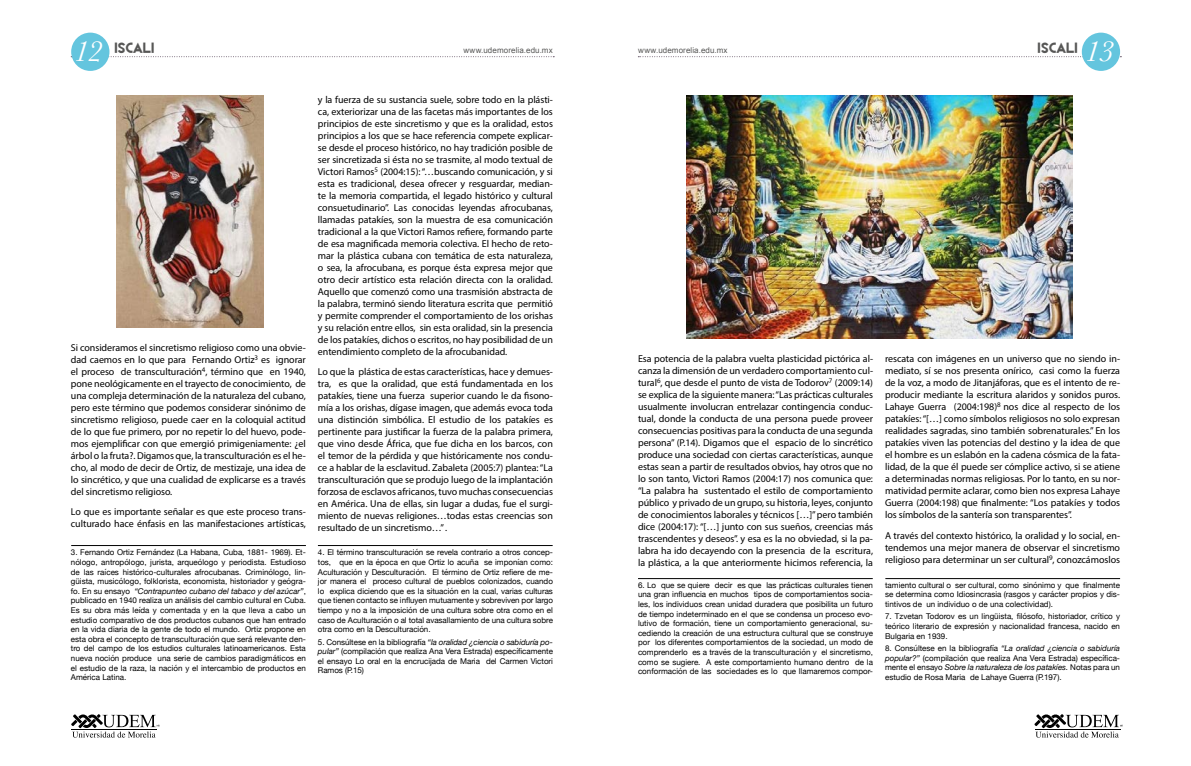
<style>
.page{position:relative;width:1191px;height:766px;background:#fff}
.page>*{position:absolute;margin:0;border:0;box-sizing:border-box;transform-origin:0 0}
.t1{font:italic 30px "Baskerville";color:#fff}
.t2{font:14px "REVOLUTION";letter-spacing:-.02em;color:#575756}
.t3{font:10px/12px "Myriad Pro";letter-spacing:-.005em;color:#000;text-align:justify}
.t4{font:8px/9.6px "Helvetica Neue";color:#000;text-align:justify}
.t5{font:8px "Arial";letter-spacing:.015em;color:#575756}
.s1{font-style:italic}
</style>
<div class="page">
<svg style="left:71px;top:56px;width:483px;height:1px"></svg>
<div style="left:71px;top:33px;width:38px;height:38px;background:#64c5de;border-radius:50%"></div>
<svg style="left:638px;top:56px;width:483px;height:1px"></svg>
<div style="left:1081px;top:33px;width:39px;height:38px;background:#64c5de;border-radius:50%"></div>
<svg style="left:71px;top:714px;width:89px;height:23px"></svg>
<svg style="left:1034px;top:714px;width:89px;height:23px"></svg>
<img style="left:686px;top:96px;width:386px;height:242px">
<img style="left:117px;top:95px;width:146px;height:232px">
<hr style="left:71px;top:545px;width:235px;height:1px;background:#000">
<hr style="left:318px;top:545px;width:234px;height:1px;background:#000">
<hr style="left:638px;top:578px;width:234px;height:1px;background:#000">
<hr style="left:885px;top:578px;width:235px;height:1px;background:#000">
<h1 class="t1" style="left:74px;top:31px;width:30px">12</h1>
<h1 class="t1" style="left:1085px;top:32px;width:31px">13</h1>
<h2 class="t2" style="left:114px;top:36px;width:41px">ISCALI</h2>
<p class="t5" style="left:463px;top:45px;width:91px">www.udemorelia.edu.mx</p>
<p class="t5" style="left:638px;top:45px;width:91px">www.udemorelia.edu.mx</p>
<h2 class="t2" style="left:1037px;top:36px;width:41px">ISCALI</h2>
<p class="t3" style="left:71px;top:341px;width:236px">Si consideramos el sincretismo religioso como una obvie&shy;dad caemos en lo que para Fernando Ortiz<sup>3</sup> es ignorar el proceso de transculturación<sup>4</sup>, término que en 1940, pone neológicamente en el trayecto de conocimiento, de una compleja determinación de la naturaleza del cubano, pero este término que podemos considerar sinónimo de sincretismo religioso, puede caer en la coloquial actitud de lo que fue primero, por no repetir lo del huevo, pode&shy;mos ejemplificar con que emergió primigeniamente: ¿el árbol o la fruta?. Digamos que, la transculturación es el he&shy;cho, al modo de decir de Ortiz, de mestizaje, una idea de lo sincrético, y que una cualidad de explicarse es a través del sincretismo religioso.</p>
<p class="t3" style="left:71px;top:505px;width:236px">Lo que es importante señalar es que este proceso trans&shy;culturado hace énfasis en las manifestaciones artísticas,</p>
<p class="t4" style="left:71px;top:548px;width:236px">3. Fernando Ortiz Fernández (La Habana, Cuba, 1881- 1969). Et&shy;nólogo, antropólogo, jurista, arqueólogo y periodista. Estudioso de las raíces histórico-culturales afrocubanas. Criminólogo, lin&shy;güista, musicólogo, folklorista, economista, historiador y geógra&shy;fo. En su ensayo <span class="s1">“Contrapunteo cubano del tabaco y del azúcar”</span>, publicado en 1940 realiza un análisis del cambio cultural en Cuba.<br>Es su obra más leída y comentada y en la que lleva a cabo un estudio comparativo de dos productos cubanos que han entrado en la vida diaria de la gente de todo el mundo. Ortiz propone en esta obra el concepto de transculturación que será relevante den&shy;tro del campo de los estudios culturales latinoamericanos. Esta nueva noción produce una serie de cambios paradigmáticos en el estudio de la raza, la nación y el intercambio de productos en América Latina.</p>
<p class="t3" style="left:318px;top:93px;width:236px">y la fuerza de su sustancia suele, sobre todo en la plásti&shy;ca, exteriorizar una de las facetas más importantes de los principios de este sincretismo y que es la oralidad, estos principios a los que se hace referencia compete explicar&shy;se desde el proceso histórico, no hay tradición posible de ser sincretizada si ésta no se trasmite, al modo textual de Victori Ramos<sup>5</sup> (2004:15): “…buscando comunicación, y si esta es tradicional, desea ofrecer y resguardar, median&shy;te la memoria compartida, el legado histórico y cultural consuetudinario”. Las conocidas leyendas afrocubanas, llamadas patakíes, son la muestra de esa comunicación tradicional a la que Victori Ramos refiere, formando parte de esa magnificada memoria colectiva. El hecho de reto&shy;mar la plástica cubana con temática de esta naturaleza, o sea, la afrocubana, es porque ésta expresa mejor que otro decir artístico esta relación directa con la oralidad.<br>Aquello que comenzó como una trasmisión abstracta de la palabra, terminó siendo literatura escrita que permitió y permite comprender el comportamiento de los orishas y su relación entre ellos, sin esta oralidad, sin la presencia de los patakíes, dichos o escritos, no hay posibilidad de un entendimiento completo de la afrocubanidad.</p>
<p class="t3" style="left:318px;top:365px;width:236px">Lo que la plástica de estas características, hace y demues&shy;tra, es que la oralidad, que está fundamentada en los patakíes, tiene una fuerza superior cuando le da fisono&shy;mía a los orishas, dígase imagen, que además evoca toda una distinción simbólica. El estudio de los patakíes es pertinente para justificar la fuerza de la palabra primera, que vino desde África, que fue dicha en los barcos, con el temor de la pérdida y que históricamente nos condu&shy;ce a hablar de la esclavitud. Zabaleta (2005:7) plantea: “La transculturación que se produjo luego de la implantación forzosa de esclavos africanos, tuvo muchas consecuencias en América. Una de ellas, sin lugar a dudas, fue el surgi&shy;miento de nuevas religiones…todas estas creencias son resultado de un sincretismo…” .</p>
<p class="t4" style="left:318px;top:548px;width:236px">4. El término transculturación se revela contrario a otros concep&shy;tos, que en la época en que Ortiz lo acuña se imponían como:<br>Aculturación y Desculturación. El término de Ortiz refiere de me&shy;jor manera el proceso cultural de pueblos colonizados, cuando lo explica diciendo que es la situación en la cual, varias culturas que tienen contacto se influyen mutuamente y sobreviven por largo tiempo y no a la imposición de una cultura sobre otra como en el caso de Aculturación o al total avasallamiento de una cultura sobre otra como en la Desculturación.</p>
<p class="t4" style="left:318px;top:637px;width:236px">5. Consúltese en la bibliografía <span class="s1">“la oralidad ¿ciencia o sabiduría po&shy;pular”</span> (compilación que realiza Ana Vera Estrada) específicamente el ensayo Lo oral en la encrucijada de Maria del Carmen Victori Ramos (P.15)</p>
<p class="t3" style="left:638px;top:352px;width:236px">Esa potencia de la palabra vuelta plasticidad pictórica al&shy;canza la dimensión de un verdadero comportamiento cul&shy;tural<sup>6</sup>, que desde el punto de vista de Todorov<sup>7</sup> (2009:14) se explica de la siguiente manera: “Las prácticas culturales usualmente involucran entrelazar contingencia conduc&shy;tual, donde la conducta de una persona puede proveer consecuencias positivas para la conducta de una segunda persona” (P.14). Digamos que el espacio de lo sincrético produce una sociedad con ciertas características, aunque estas sean a partir de resultados obvios, hay otros que no lo son tanto, Victori Ramos (2004:17) nos comunica que: “La palabra ha sustentado el estilo de comportamiento público y privado de un grupo, su historia, leyes, conjunto de conocimientos laborales y técnicos […]” pero también dice (2004:17): “[…] junto con sus sueños, creencias más trascendentes y deseos”. y esa es la no obviedad, si la pa&shy;labra ha ido decayendo con la presencia de la escritura, la plástica, a la que anteriormente hicimos referencia, la</p>
<p class="t3" style="left:885px;top:352px;width:236px">rescata con imágenes en un universo que no siendo in&shy;mediato, sí se nos presenta onírico, casi como la fuerza de la voz, a modo de Jitanjáforas, que es el intento de re&shy;producir mediante la escritura alaridos y sonidos puros.<br>Lahaye Guerra (2004:198)<sup>8</sup> nos dice al respecto de los patakíes: “[…] como símbolos religiosos no solo expresan realidades sagradas, sino también sobrenaturales.” En los patakíes viven las potencias del destino y la idea de que el hombre es un eslabón en la cadena cósmica de la fata&shy;lidad, de la que él puede ser cómplice activo, si se atiene a determinadas normas religiosas. Por lo tanto, en su nor&shy;matividad permite aclarar, como bien nos expresa Lahaye Guerra (2004:198) que finalmente: “Los patakíes y todos los símbolos de la santería son transparentes”.</p>
<p class="t3" style="left:885px;top:529px;width:236px">A través del contexto histórico, la oralidad y lo social, en&shy;tendemos una mejor manera de observar el sincretismo religioso para determinar un ser cultural<sup>9</sup>, conozcámoslos</p>
<p class="t4" style="left:638px;top:580px;width:236px">6. Lo que se quiere decir es que las prácticas culturales tienen una gran influencia en muchos tipos de comportamientos socia&shy;les, los individuos crean unidad duradera que posibilita un futuro de tiempo indeterminado en el que se condensa un proceso evo&shy;lutivo de formación, tiene un comportamiento generacional, su&shy;cediendo la creación de una estructura cultural que se construye por los diferentes comportamientos de la sociedad, un modo de comprenderlo es a través de la transculturación y el sincretismo, como se sugiere. A este comportamiento humano dentro de la conformación de las sociedades es lo que llamaremos compor-</p>
<p class="t4" style="left:885px;top:580px;width:236px">tamiento cultural o ser cultural, como sinónimo y que finalmente se determina como Idiosincrasia (rasgos y carácter propios y dis&shy;tintivos de un individuo o de una colectividad).</p>
<p class="t4" style="left:885px;top:612px;width:236px">7. Tzvetan Todorov es un lingüista, filósofo, historiador, crítico y teórico literario de expresión y nacionalidad francesa, nacido en Bulgaria en 1939.</p>
<p class="t4" style="left:885px;top:643px;width:236px">8. Consúltese en la bibliografía <span class="s1">“La oralidad ¿ciencia o sabiduría popular?”</span> (compilación que realiza Ana Vera Estrada) específica&shy;mente el ensayo <span class="s1">Sobre la naturaleza de los patakíes.</span> Notas para un estudio de Rosa Maria de Lahaye Guerra (P.197).</p>
</div>
